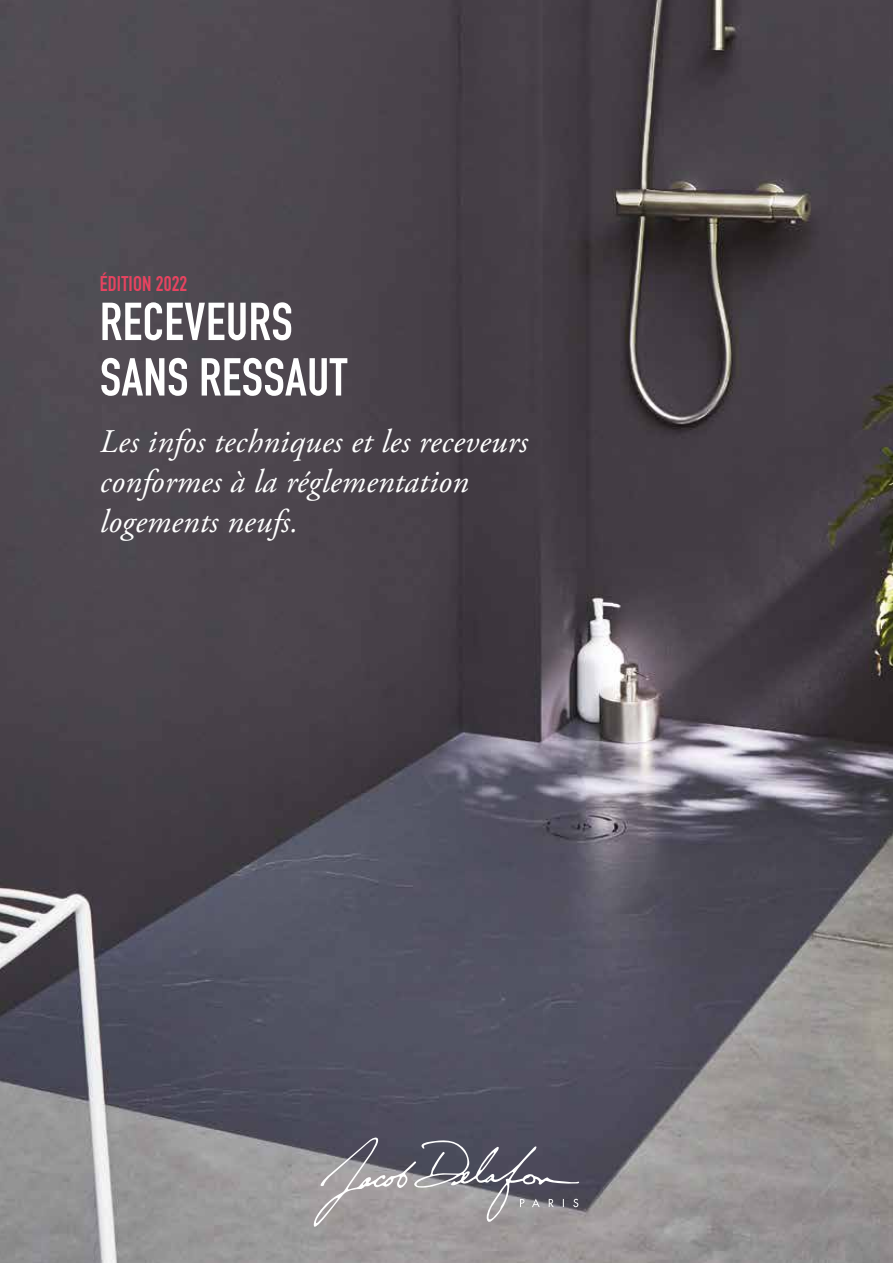
<style>
.page{position:relative;width:893px;height:1263px;background:#fff}
.page>*{position:absolute;margin:0;border:0;box-sizing:border-box;transform-origin:0 0}
.t1{font:52.5px/55.5px "DIN Engschrift Std";letter-spacing:.01em;color:#fff}
.t2{font:italic 33px/39.6px "Adobe Garamond Pro";letter-spacing:.01em;color:#fff}
.t3{font:21px "DIN Engschrift Std";letter-spacing:.01em;color:#e74360}
</style>
<div class="page">
<img style="left:0;top:0;width:893px;height:1263px">
<svg style="left:314px;top:1137px;width:265px;height:90px;background:#828087"></svg>
<p class="t3" style="left:100px;top:271px;width:89px">ÉDITION 2022</p>
<h1 class="t1" style="left:100px;top:294px;width:249px">RECEVEURS<br>SANS RESSAUT</h1>
<p class="t2" style="left:100px;top:423px;width:429px">Les infos techniques et les receveurs conformes à la réglementation logements neufs.</p>
</div>
